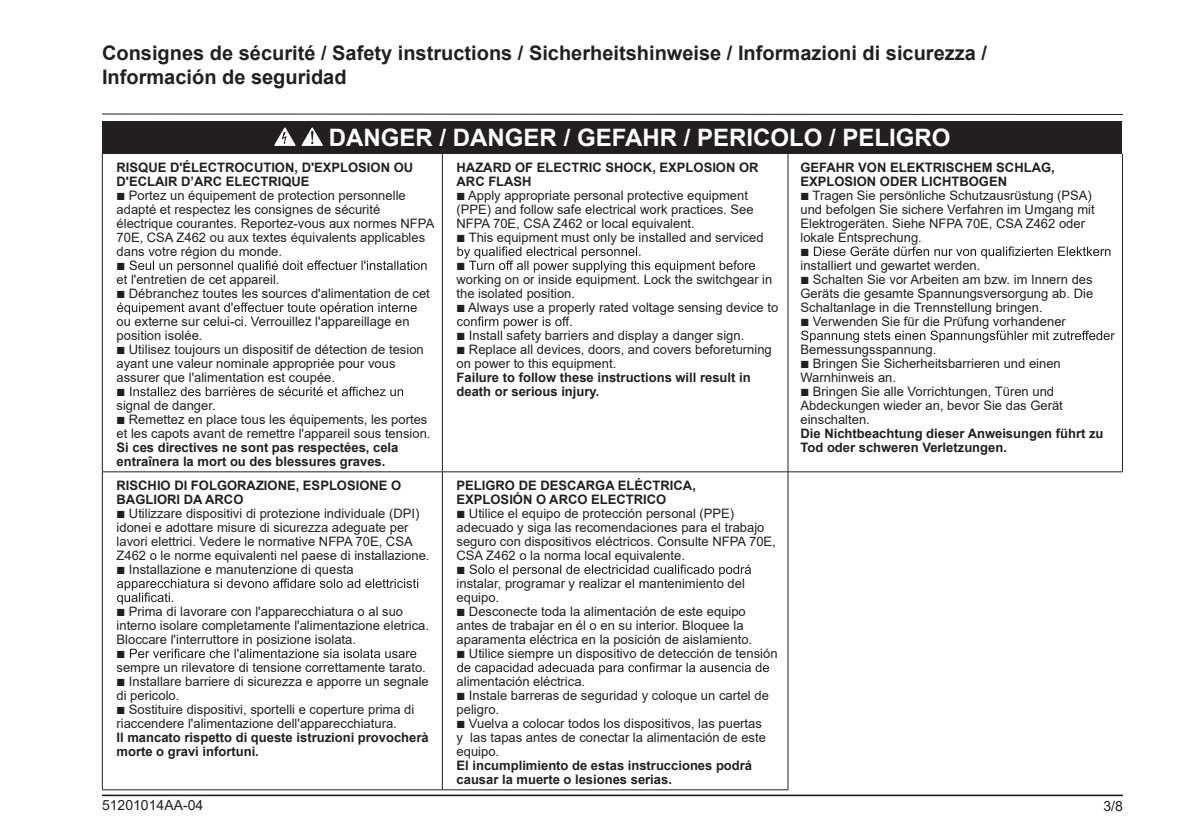
<style>
.page{position:relative;width:1191px;height:840px;background:#fff}
.page>*{position:absolute;margin:0;border:0;box-sizing:border-box;transform-origin:0 0}
.t1{font:700 24px "Arial";color:#fff}
.t2{font:700 20px/24px "Arial";color:#231f20}
.t3{font:14px "Arial";color:#231f20}
.t4{font:13px/14px "Arial";color:#231f20}
.t5{font:700 13px/14px "Arial";color:#231f20}
.t6{font:700 13px "Graph Schneider";color:#231f20}
.s1{font-weight:700}
.s2{font-family:"Graph Schneider";font-weight:700}
</style>
<div class="page">
<hr style="left:102px;top:789px;width:340px;height:1px;background:#231f20">
<hr style="left:442px;top:789px;width:346px;height:1px;background:#231f20">
<hr style="left:102px;top:113px;width:1021px;height:2px;background:#231f20">
<div style="left:102px;top:121px;width:1020px;height:33px;background:#231f20"></div>
<hr style="left:102px;top:154px;width:1px;height:317px;background:#231f20">
<hr style="left:442px;top:154px;width:1px;height:317px;background:#231f20">
<hr style="left:787px;top:154px;width:1px;height:317px;background:#231f20">
<hr style="left:1122px;top:154px;width:1px;height:317px;background:#231f20">
<hr style="left:102px;top:472px;width:1px;height:317px;background:#231f20">
<hr style="left:442px;top:472px;width:1px;height:317px;background:#231f20">
<hr style="left:787px;top:472px;width:1px;height:317px;background:#231f20">
<hr style="left:102px;top:471px;width:340px;height:1px;background:#231f20">
<hr style="left:442px;top:471px;width:346px;height:1px;background:#231f20">
<hr style="left:788px;top:471px;width:334px;height:1px;background:#231f20">
<svg style="left:274px;top:127px;width:21px;height:19px"></svg>
<svg style="left:301px;top:127px;width:22px;height:19px"></svg>
<svg style="left:129px;top:260px;width:297px;height:12px"></svg>
<svg style="left:117px;top:302px;width:300px;height:12px"></svg>
<svg style="left:130px;top:386px;width:273px;height:10px"></svg>
<svg style="left:457px;top:246px;width:298px;height:26px"></svg>
<svg style="left:457px;top:316px;width:114px;height:12px"></svg>
<svg style="left:814px;top:246px;width:296px;height:12px"></svg>
<svg style="left:801px;top:330px;width:313px;height:12px"></svg>
<svg style="left:117px;top:578px;width:301px;height:26px"></svg>
<svg style="left:130px;top:648px;width:286px;height:9px"></svg>
<svg style="left:469px;top:564px;width:282px;height:12px"></svg>
<svg style="left:457px;top:662px;width:312px;height:12px"></svg>
<hr style="left:102px;top:794px;width:1021px;height:1px;background:#231f20">
<h2 class="t2" style="left:102px;top:41px;width:886px">Consignes de sécurité / Safety instructions / Sicherheitshinweise / Informazioni di sicurezza /<br>Información de seguridad</h2>
<h1 class="t1" style="left:329px;top:120px;width:623px">DANGER / DANGER / GEFAHR / PERICOLO / PELIGRO</h1>
<p class="t4" style="left:117px;top:160px;width:319px"><span class="s1">RISQUE D'ÉLECTROCUTION, D'EXPLOSION OU D'ECLAIR D’ARC ELECTRIQUE<br></span><span class="s2">b</span> Portez un équipement de protection personnelle adapté et respectez les consignes de sécurité électrique courantes. Reportez-vous aux normes NFPA 70E, CSA Z462 ou aux textes équivalents applicables dans votre région du monde.</p>
<p class="t6" style="left:117px;top:257px;width:10px">b</p>
<p class="t4" style="left:117px;top:272px;width:315px">et l'entretien de cet appareil.<br><span class="s2">b</span> Débranchez toutes les sources d'alimentation de cet</p>
<p class="t4" style="left:117px;top:314px;width:309px">ou externe sur celui-ci. Verrouillez l'appareillage en position isolée.<br><span class="s2">b</span> Utilisez toujours un dispositif de détection de tesion ayant une valeur nominale appropriée pour vous assurer que l'alimentation est coupée.</p>
<p class="t6" style="left:117px;top:383px;width:10px">b</p>
<p class="t4" style="left:117px;top:398px;width:315px">signal de danger.<br><span class="s2">b</span> Remettez en place tous les équipements, les portes et les capots avant de remettre l'appareil sous tension.</p>
<p class="t5" style="left:117px;top:440px;width:283px">Si ces directives ne sont pas respectées, cela entraînera la mort ou des blessures graves.</p>
<p class="t4" style="left:800px;top:160px;width:296px"><span class="s1">GEFAHR VON ELEKTRISCHEM SCHLAG, EXPLOSION ODER LICHTBOGEN<br></span><span class="s2">b</span> Tragen Sie persönliche Schutzausrüstung (PSA) und befolgen Sie sichere Verfahren im Umgang mit Elektrogeräten. Siehe NFPA 70E, CSA Z462 oder lokale Entsprechung.</p>
<p class="t6" style="left:800px;top:243px;width:10px">b</p>
<p class="t4" style="left:800px;top:258px;width:294px">installiert und gewartet werden.<br><span class="s2">b</span> Schalten Sie vor Arbeiten am bzw. im Innern des Geräts die gesamte Spannungsversorgung ab. Die Schaltanlage in die Trennstellung bringen.<br><span class="s2">b</span> Verwenden Sie für die Prüfung vorhandener</p>
<p class="t4" style="left:800px;top:342px;width:264px">Bemessungsspannung.<br><span class="s2">b</span> Bringen Sie Sicherheitsbarrieren und einen<br>Warnhinweis an.<br><span class="s2">b</span> Bringen Sie alle Vorrichtungen, Türen und<br>Abdeckungen wieder an, bevor Sie das Gerät einschalten.</p>
<p class="t5" style="left:800px;top:426px;width:304px">Die Nichtbeachtung dieser Anweisungen führt zu<br>Tod oder schweren Verletzungen.</p>
<p class="t4" style="left:456px;top:160px;width:308px"><span class="s1">HAZARD OF ELECTRIC SHOCK, EXPLOSION OR ARC FLASH<br></span><span class="s2">b</span> Apply appropriate personal protective equipment (PPE) and follow safe electrical work practices. See NFPA 70E, CSA Z462 or local equivalent.<br><span class="s2">b</span> This equipment must only be installed and serviced</p>
<p class="t6" style="left:456px;top:257px;width:10px">b</p>
<p class="t4" style="left:456px;top:272px;width:323px">working on or inside equipment. Lock the switchgear in the isolated position.<br><span class="s2">b</span> Always use a properly rated voltage sensing device to</p>
<p class="t4" style="left:456px;top:328px;width:317px"><span class="s2">b</span> Install safety barriers and display a danger sign.<br><span class="s2">b</span> Replace all devices, doors, and covers beforeturning on power to this equipment.</p>
<p class="t5" style="left:456px;top:370px;width:296px">Failure to follow these instructions will result in death or serious injury.</p>
<p class="t4" style="left:117px;top:478px;width:314px"><span class="s1">RISCHIO DI FOLGORAZIONE, ESPLOSIONE O BAGLIORI DA ARCO<br></span><span class="s2">b</span> Utilizzare dispositivi di protezione individuale (DPI) idonei e adottare misure di sicurezza adeguate per lavori elettrici. Vedere le normative NFPA 70E, CSA Z462 o le norme equivalenti nel paese di installazione. <span class="s2">b</span> Installazione e manutenzione di questa</p>
<p class="t4" style="left:117px;top:604px;width:314px"><span class="s2">b</span> Prima di lavorare con l'apparecchiatura o al suo interno isolare completamente l'alimentazione eletrica.<br>Bloccare l'interruttore in posizione isolata.</p>
<p class="t6" style="left:117px;top:645px;width:10px">b</p>
<p class="t4" style="left:117px;top:660px;width:314px">sempre un rilevatore di tensione correttamente tarato. <span class="s2">b</span> Installare barriere di sicurezza e apporre un segnale di pericolo.<br><span class="s2">b</span> Sostituire dispositivi, sportelli e coperture prima di riaccendere l'alimentazione dell'apparecchiatura.</p>
<p class="t5" style="left:117px;top:730px;width:314px">Il mancato rispetto di queste istruzioni provocherà morte o gravi infortuni.</p>
<p class="t4" style="left:456px;top:478px;width:321px"><span class="s1">PELIGRO DE DESCARGA ELÉCTRICA,<br>EXPLOSIÓN O ARCO ELECTRICO<br></span><span class="s2">b</span> Utilice el equipo de protección personal (PPE) adecuado y siga las recomendaciones para el trabajo seguro con dispositivos eléctricos. Consulte NFPA 70E, CSA Z462 o la norma local equivalente.</p>
<p class="t6" style="left:456px;top:561px;width:10px">b</p>
<p class="t4" style="left:456px;top:576px;width:322px">instalar, programar y realizar el mantenimiento del equipo.<br><span class="s2">b</span> Desconecte toda la alimentación de este equipo antes de trabajar en él o en su interior. Bloquee la aparamenta eléctrica en la posición de aislamiento.<br><span class="s2">b</span> Utilice siempre un dispositivo de detección de tensión</p>
<p class="t4" style="left:456px;top:674px;width:314px">alimentación eléctrica.<br><span class="s2">b</span> Instale barreras de seguridad y coloque un cartel de peligro.<br><span class="s2">b</span> Vuelva a colocar todos los dispositivos, las puertas y las tapas antes de conectar la alimentación de este equipo.</p>
<p class="t5" style="left:456px;top:758px;width:297px">El incumplimiento de estas instrucciones podrá causar la muerte o lesiones serias.</p>
<p class="t3" style="left:102px;top:794px;width:103px">51201014AA-04</p>
<p class="t3" style="left:1103px;top:796px;width:21px">3/8</p>
</div>
